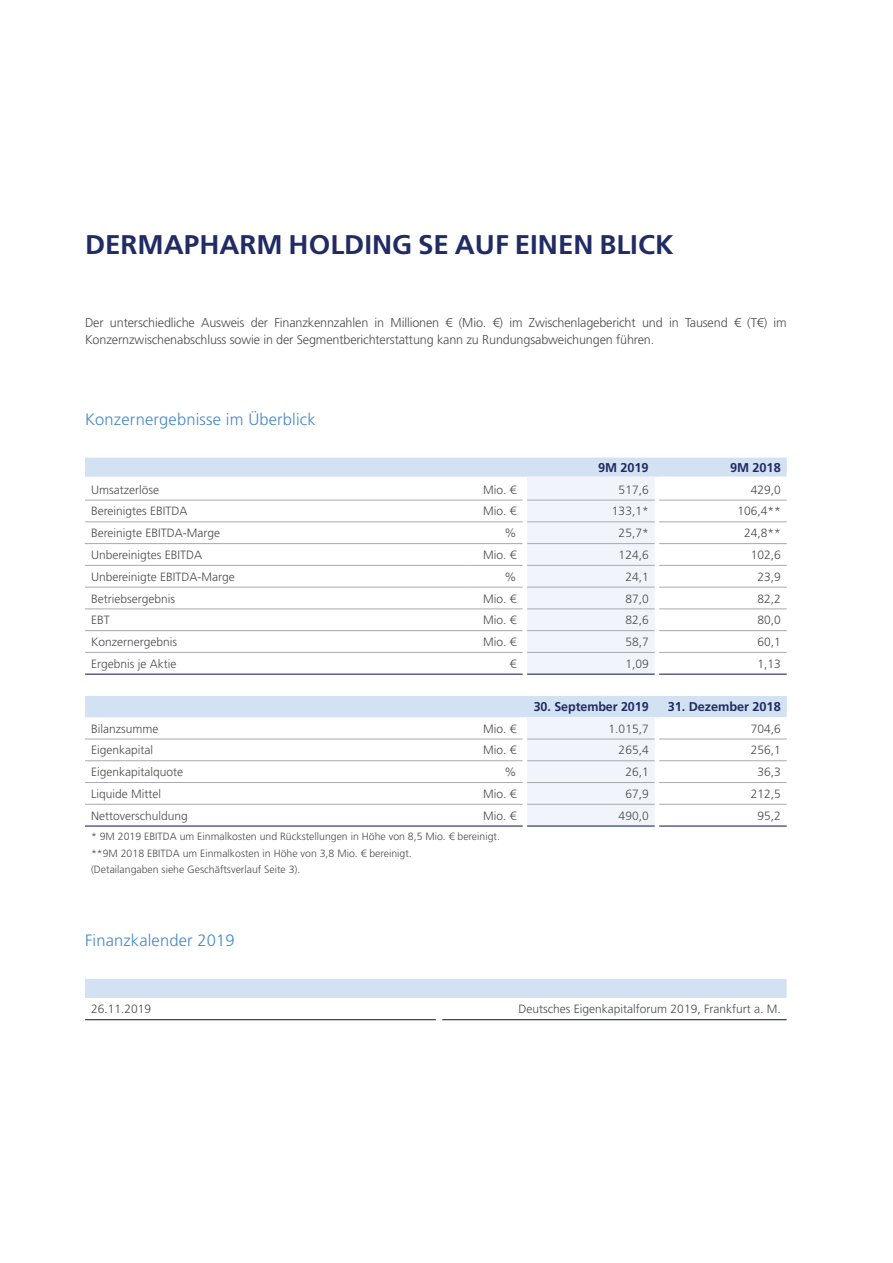
<style>
.page{position:relative;width:893px;height:1263px;background:#fff}
.page>*{position:absolute;margin:0;border:0;box-sizing:border-box;transform-origin:0 0}
.t1{font:700 27px "Frutiger LT Std";color:#212b64}
.t2{font:300 16.5px "Frutiger LT Std";letter-spacing:.01em;color:#478ac8}
.t3{font:300 12.75px/17.2px "Frutiger LT Std";letter-spacing:-.01em;color:#4b4c4d}
.t4{font:700 12.75px "Frutiger LT Std";letter-spacing:-.005em;color:#212b64}
.t5{font:300 12px "Frutiger LT Std";color:#4b4c4d}
.t6{font:300 10.5px/16.5px "Frutiger LT Std";color:#4b4c4d}
</style>
<div class="page">
<svg style="left:85px;top:458px;width:702px;height:259px"></svg>
<svg style="left:527px;top:477px;width:260px;height:348px"></svg>
<hr style="left:85px;top:500px;width:386px;height:1px;background:#a8a9ad">
<hr style="left:85px;top:522px;width:386px;height:1px;background:#a8a9ad">
<hr style="left:85px;top:543px;width:386px;height:1px;background:#a8a9ad">
<hr style="left:85px;top:565px;width:386px;height:1px;background:#a8a9ad">
<hr style="left:85px;top:587px;width:386px;height:1px;background:#a8a9ad">
<hr style="left:85px;top:609px;width:386px;height:1px;background:#a8a9ad">
<hr style="left:85px;top:630px;width:386px;height:1px;background:#a8a9ad">
<hr style="left:85px;top:652px;width:386px;height:1px;background:#a8a9ad">
<hr style="left:471px;top:500px;width:52px;height:1px;background:#a8a9ad">
<hr style="left:471px;top:522px;width:52px;height:1px;background:#a8a9ad">
<hr style="left:471px;top:543px;width:52px;height:1px;background:#a8a9ad">
<hr style="left:471px;top:565px;width:52px;height:1px;background:#a8a9ad">
<hr style="left:471px;top:587px;width:52px;height:1px;background:#a8a9ad">
<hr style="left:471px;top:609px;width:52px;height:1px;background:#a8a9ad">
<hr style="left:471px;top:630px;width:52px;height:1px;background:#a8a9ad">
<hr style="left:471px;top:652px;width:52px;height:1px;background:#a8a9ad">
<hr style="left:85px;top:739px;width:386px;height:1px;background:#a8a9ad">
<hr style="left:85px;top:760px;width:386px;height:1px;background:#a8a9ad">
<hr style="left:85px;top:782px;width:386px;height:1px;background:#a8a9ad">
<hr style="left:85px;top:804px;width:386px;height:1px;background:#a8a9ad">
<hr style="left:471px;top:739px;width:52px;height:1px;background:#a8a9ad">
<hr style="left:471px;top:760px;width:52px;height:1px;background:#a8a9ad">
<hr style="left:471px;top:782px;width:52px;height:1px;background:#a8a9ad">
<hr style="left:471px;top:804px;width:52px;height:1px;background:#a8a9ad">
<hr style="left:527px;top:500px;width:128px;height:1px;background:#a8a9ad">
<hr style="left:659px;top:500px;width:128px;height:1px;background:#a8a9ad">
<hr style="left:527px;top:587px;width:128px;height:1px;background:#a8a9ad">
<hr style="left:659px;top:587px;width:128px;height:1px;background:#a8a9ad">
<hr style="left:527px;top:609px;width:128px;height:1px;background:#a8a9ad">
<hr style="left:659px;top:609px;width:128px;height:1px;background:#a8a9ad">
<hr style="left:527px;top:630px;width:128px;height:1px;background:#a8a9ad">
<hr style="left:659px;top:630px;width:128px;height:1px;background:#a8a9ad">
<hr style="left:527px;top:652px;width:128px;height:1px;background:#a8a9ad">
<hr style="left:659px;top:652px;width:128px;height:1px;background:#a8a9ad">
<hr style="left:527px;top:522px;width:128px;height:1px;background:#a8a9ad">
<hr style="left:659px;top:522px;width:128px;height:1px;background:#a8a9ad">
<hr style="left:527px;top:543px;width:128px;height:1px;background:#a8a9ad">
<hr style="left:659px;top:543px;width:128px;height:1px;background:#a8a9ad">
<hr style="left:527px;top:565px;width:128px;height:1px;background:#a8a9ad">
<hr style="left:659px;top:565px;width:128px;height:1px;background:#a8a9ad">
<hr style="left:527px;top:739px;width:128px;height:1px;background:#a8a9ad">
<hr style="left:659px;top:739px;width:128px;height:1px;background:#a8a9ad">
<hr style="left:527px;top:760px;width:128px;height:1px;background:#a8a9ad">
<hr style="left:659px;top:760px;width:128px;height:1px;background:#a8a9ad">
<hr style="left:527px;top:782px;width:128px;height:1px;background:#a8a9ad">
<hr style="left:659px;top:782px;width:128px;height:1px;background:#a8a9ad">
<hr style="left:527px;top:804px;width:128px;height:1px;background:#a8a9ad">
<hr style="left:659px;top:804px;width:128px;height:1px;background:#a8a9ad">
<hr style="left:85px;top:674px;width:386px;height:1px;background:#212b64">
<hr style="left:471px;top:674px;width:52px;height:1px;background:#212b64">
<hr style="left:527px;top:674px;width:128px;height:1px;background:#212b64">
<hr style="left:659px;top:674px;width:128px;height:1px;background:#212b64">
<hr style="left:85px;top:825px;width:386px;height:2px;background:#212b64">
<hr style="left:471px;top:825px;width:52px;height:2px;background:#212b64">
<hr style="left:527px;top:825px;width:128px;height:2px;background:#212b64">
<hr style="left:659px;top:825px;width:128px;height:2px;background:#212b64">
<div style="left:85px;top:979px;width:702px;height:19px;background:#d3e2f2"></div>
<hr style="left:85px;top:1019px;width:351px;height:1px;background:#212b64">
<hr style="left:442px;top:1019px;width:345px;height:1px;background:#212b64">
<h1 class="t1" style="left:85px;top:229px;width:590px">DERMAPHARM HOLDING SE AUF EINEN BLICK</h1>
<p class="t3" style="left:85px;top:314px;width:703px">Der unterschiedliche Ausweis der Finanzkennzahlen in Millionen € (Mio. €) im Zwischenlagebericht und in Tausend € (T€) im<br>Konzernzwischenabschluss sowie in der Segmentberichterstattung kann zu Rundungsabweichungen führen.</p>
<h2 class="t2" style="left:85px;top:410px;width:232px">Konzernergebnisse im Überblick</h2>
<p class="t4" style="left:598px;top:460px;width:52px">9M 2019</p>
<p class="t4" style="left:730px;top:460px;width:52px">9M 2018</p>
<p class="t5" style="left:91px;top:483px;width:69px">Umsatzerlöse</p>
<p class="t5" style="left:483px;top:483px;width:35px">Mio. €</p>
<p class="t5" style="left:619px;top:483px;width:32px">517,6</p>
<p class="t5" style="left:751px;top:483px;width:32px">429,0</p>
<p class="t5" style="left:91px;top:504px;width:98px">Bereinigtes EBITDA</p>
<p class="t5" style="left:483px;top:504px;width:35px">Mio. €</p>
<p class="t5" style="left:612px;top:504px;width:38px">133,1*</p>
<p class="t5" style="left:737px;top:504px;width:45px">106,4**</p>
<p class="t5" style="left:91px;top:526px;width:131px">Bereinigte EBITDA-Marge</p>
<p class="t5" style="left:505px;top:526px;width:13px">%</p>
<p class="t5" style="left:619px;top:526px;width:32px">25,7*</p>
<p class="t5" style="left:744px;top:526px;width:38px">24,8**</p>
<p class="t5" style="left:91px;top:548px;width:113px">Unbereinigtes EBITDA</p>
<p class="t5" style="left:483px;top:548px;width:35px">Mio. €</p>
<p class="t5" style="left:619px;top:548px;width:32px">124,6</p>
<p class="t5" style="left:751px;top:548px;width:32px">102,6</p>
<p class="t5" style="left:91px;top:570px;width:145px">Unbereinigte EBITDA-Marge</p>
<p class="t5" style="left:505px;top:570px;width:13px">%</p>
<p class="t5" style="left:625px;top:570px;width:25px">24,1</p>
<p class="t5" style="left:757px;top:570px;width:25px">23,9</p>
<p class="t5" style="left:91px;top:592px;width:86px">Betriebsergebnis</p>
<p class="t5" style="left:483px;top:592px;width:35px">Mio. €</p>
<p class="t5" style="left:625px;top:592px;width:25px">87,0</p>
<p class="t5" style="left:757px;top:592px;width:25px">82,2</p>
<p class="t5" style="left:91px;top:613px;width:20px">EBT</p>
<p class="t5" style="left:483px;top:613px;width:35px">Mio. €</p>
<p class="t5" style="left:625px;top:613px;width:25px">82,6</p>
<p class="t5" style="left:757px;top:613px;width:25px">80,0</p>
<p class="t5" style="left:91px;top:635px;width:88px">Konzernergebnis</p>
<p class="t5" style="left:483px;top:635px;width:35px">Mio. €</p>
<p class="t5" style="left:625px;top:635px;width:25px">58,7</p>
<p class="t5" style="left:757px;top:635px;width:25px">60,1</p>
<p class="t5" style="left:91px;top:657px;width:87px">Ergebnis je Aktie</p>
<p class="t5" style="left:510px;top:657px;width:8px">€</p>
<p class="t5" style="left:625px;top:657px;width:25px">1,09</p>
<p class="t5" style="left:757px;top:657px;width:25px">1,13</p>
<p class="t4" style="left:534px;top:699px;width:116px">30. September 2019</p>
<p class="t4" style="left:668px;top:699px;width:115px">31. Dezember 2018</p>
<p class="t5" style="left:91px;top:722px;width:69px">Bilanzsumme</p>
<p class="t5" style="left:483px;top:722px;width:35px">Mio. €</p>
<p class="t5" style="left:609px;top:722px;width:42px">1.015,7</p>
<p class="t5" style="left:751px;top:722px;width:32px">704,6</p>
<p class="t5" style="left:91px;top:743px;width:64px">Eigenkapital</p>
<p class="t5" style="left:483px;top:743px;width:35px">Mio. €</p>
<p class="t5" style="left:619px;top:743px;width:32px">265,4</p>
<p class="t5" style="left:751px;top:743px;width:32px">256,1</p>
<p class="t5" style="left:91px;top:765px;width:94px">Eigenkapitalquote</p>
<p class="t5" style="left:505px;top:765px;width:13px">%</p>
<p class="t5" style="left:625px;top:765px;width:25px">26,1</p>
<p class="t5" style="left:757px;top:765px;width:25px">36,3</p>
<p class="t5" style="left:91px;top:787px;width:71px">Liquide Mittel</p>
<p class="t5" style="left:483px;top:787px;width:35px">Mio. €</p>
<p class="t5" style="left:625px;top:787px;width:25px">67,9</p>
<p class="t5" style="left:751px;top:787px;width:32px">212,5</p>
<p class="t5" style="left:91px;top:809px;width:98px">Nettoverschuldung</p>
<p class="t5" style="left:483px;top:809px;width:35px">Mio. €</p>
<p class="t5" style="left:619px;top:809px;width:32px">490,0</p>
<p class="t5" style="left:757px;top:809px;width:25px">95,2</p>
<p class="t6" style="left:91px;top:828px;width:410px">* 9M 2019 EBITDA um Einmalkosten und Rückstellungen in Höhe von 8,5 Mio. € bereinigt. **9M 2018 EBITDA um Einmalkosten in Höhe von 3,8 Mio. € bereinigt.<br>(Detailangaben siehe Geschäftsverlauf Seite 3).</p>
<h2 class="t2" style="left:85px;top:931px;width:151px">Finanzkalender 2019</h2>
<p class="t5" style="left:91px;top:1002px;width:62px">26.11.2019</p>
<p class="t5" style="left:519px;top:1002px;width:264px">Deutsches Eigenkapitalforum 2019, Frankfurt a. M.</p>
</div>
